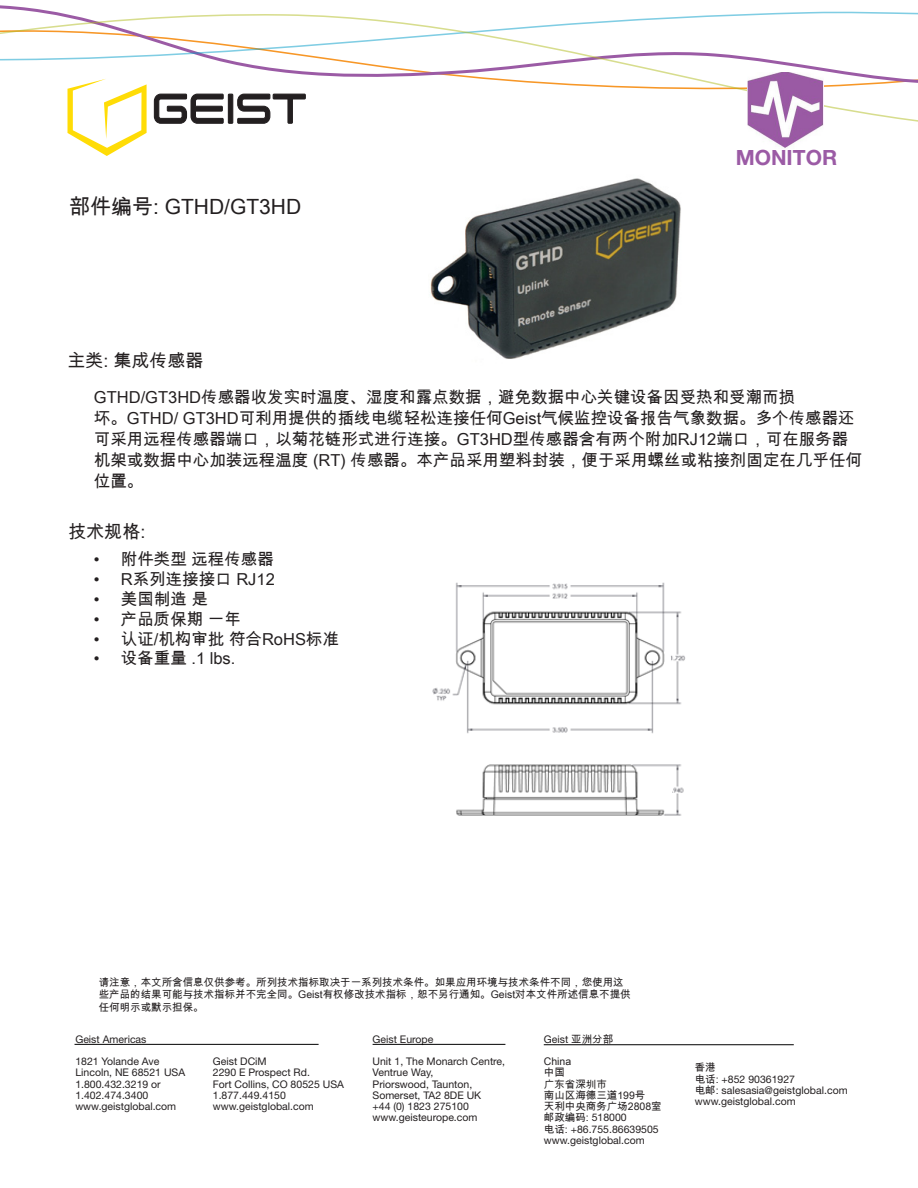
<style>
.page{position:relative;width:918px;height:1188px;background:#fff}
.page>*{position:absolute;margin:0;border:0;box-sizing:border-box;transform-origin:0 0}
.t1{font:21px "Arial Unicode MS";color:#231f20}
.t2{font:700 21px "Helvetica Neue LT Std";color:#9b5ba5}
.t3{font:18px "Arial Unicode MS";color:#231f20}
.t4{font:16.5px/21px "Arial Unicode MS";color:#231f20}
.t5{font:10.5px "Helvetica Neue LT Std";color:#231f20}
.t6{font:10.5px "Arial Unicode MS";color:#231f20}
.s1{font-family:"Arial Unicode MS"}
</style>
<div class="page">
<svg style="left:21px;top:10px;width:897px;height:4px"></svg>
<svg style="left:0;top:14px;width:918px;height:119px"></svg>
<img style="left:747px;top:72px;width:77px;height:76px">
<svg style="left:153px;top:93px;width:71px;height:31px"></svg>
<div style="left:228px;top:94px;width:5px;height:29px;background:#231f20"></div>
<div style="left:228px;top:94px;width:5px;height:30px;border:1px solid #231f20"></div>
<svg style="left:237px;top:93px;width:69px;height:31px"></svg>
<svg style="left:68px;top:79px;width:79px;height:77px"></svg>
<img style="left:430px;top:178px;width:251px;height:181px">
<img style="left:432px;top:582px;width:254px;height:234px">
<hr style="left:75px;top:1044px;width:244px;height:1px;background:#000">
<hr style="left:373px;top:1044px;width:132px;height:1px;background:#000">
<hr style="left:544px;top:1044px;width:250px;height:1px;background:#000">
<p class="t1" style="left:69px;top:191px;width:234px">部件编号: GTHD/GT3HD</p>
<p class="t2" style="left:736px;top:145px;width:103px">MONITOR</p>
<p class="t3" style="left:68px;top:348px;width:138px">主类: 集成传感器</p>
<p class="t4" style="left:94px;top:386px;width:770px">GTHD/GT3HD传感器收发实时温度、湿度和露点数据，避免数据中心关键设备因受热和受潮而损<br>坏。GTHD/ GT3HD可利用提供的插线电缆轻松连接任何Geist气候监控设备报告气象数据。多个传感器还可采用远程传感器端口，以菊花链形式进行连接。GT3HD型传感器含有两个附加RJ12端口，可在服务器机架或数据中心加装远程温度 (RT) 传感器。本产品采用塑料封装，便于采用螺丝或粘接剂固定在几乎任何位置。</p>
<p class="t3" style="left:69px;top:518px;width:79px">技术规格:</p>
<p class="t4" style="left:94px;top:549px;width:182px">• 附件类型 远程传感器</p>
<p class="t4" style="left:94px;top:568px;width:183px">• R系列连接接口 RJ12</p>
<p class="t4" style="left:94px;top:588px;width:116px">• 美国制造 是</p>
<p class="t4" style="left:94px;top:608px;width:149px">• 产品质保期 一年</p>
<p class="t4" style="left:94px;top:628px;width:247px">• 认证/机构审批 符合RoHS标准</p>
<p class="t4" style="left:94px;top:648px;width:143px">• 设备重量 .1 lbs.</p>
<p class="t6" style="left:99px;top:974px;width:526px">请注意，本文所含信息仅供参考。所列技术指标取决于一系列技术条件。如果应用环境与技术条件不同，您使用这</p>
<p class="t6" style="left:99px;top:987px;width:534px">些产品的结果可能与技术指标并不完全同。Geist有权修改技术指标，恕不另行通知。Geist对本文件所述信息不提供</p>
<p class="t6" style="left:99px;top:1000px;width:106px">任何明示或默示担保。</p>
<p class="t5" style="left:75px;top:1033px;width:73px">Geist Americas</p>
<p class="t5" style="left:75px;top:1055px;width:86px">1821 Yolande Ave</p>
<p class="t5" style="left:75px;top:1066px;width:111px">Lincoln, NE 68521 USA</p>
<p class="t5" style="left:75px;top:1078px;width:87px">1.800.432.3219 or</p>
<p class="t5" style="left:75px;top:1089px;width:74px">1.402.474.3400</p>
<p class="t5" style="left:75px;top:1100px;width:102px">www.geistglobal.com</p>
<p class="t5" style="left:213px;top:1055px;width:55px">Geist DCiM</p>
<p class="t5" style="left:213px;top:1066px;width:99px">2290 E Prospect Rd.</p>
<p class="t5" style="left:213px;top:1078px;width:133px">Fort Collins, CO 80525 USA</p>
<p class="t5" style="left:213px;top:1089px;width:74px">1.877.449.4150</p>
<p class="t5" style="left:213px;top:1100px;width:102px">www.geistglobal.com</p>
<p class="t5" style="left:373px;top:1033px;width:62px">Geist Europe</p>
<p class="t5" style="left:373px;top:1055px;width:134px">Unit 1, The Monarch Centre,</p>
<p class="t5" style="left:373px;top:1066px;width:62px">Ventrue Way,</p>
<p class="t5" style="left:373px;top:1078px;width:101px">Priorswood, Taunton,</p>
<p class="t5" style="left:373px;top:1089px;width:110px">Somerset, TA2 8DE UK</p>
<p class="t5" style="left:373px;top:1100px;width:98px">+44 (0) 1823 275100</p>
<p class="t5" style="left:373px;top:1111px;width:106px">www.geisteurope.com</p>
<p class="t5" style="left:544px;top:1033px;width:71px">Geist <span class="s1">亚洲分部</span></p>
<p class="t6" style="left:544px;top:1054px;width:29px">China</p>
<p class="t6" style="left:544px;top:1065px;width:22px">中国</p>
<p class="t6" style="left:544px;top:1076px;width:64px">广东省深圳市</p>
<p class="t6" style="left:544px;top:1088px;width:103px">南山区海德三道199号</p>
<p class="t6" style="left:544px;top:1099px;width:119px">天利中央商务广场2808室</p>
<p class="t5" style="left:544px;top:1111px;width:84px"><span class="s1">邮政编码:</span> 518000</p>
<p class="t5" style="left:544px;top:1123px;width:116px"><span class="s1">电话:</span> +86.755.86639505</p>
<p class="t5" style="left:544px;top:1134px;width:102px">www.geistglobal.com</p>
<p class="t6" style="left:695px;top:1060px;width:22px">香港</p>
<p class="t5" style="left:695px;top:1073px;width:102px"><span class="s1">电话:</span> +852 90361927</p>
<p class="t5" style="left:695px;top:1084px;width:154px"><span class="s1">电邮:</span> salesasia@geistglobal.com</p>
<p class="t5" style="left:695px;top:1095px;width:102px">www.geistglobal.com</p>
</div>
